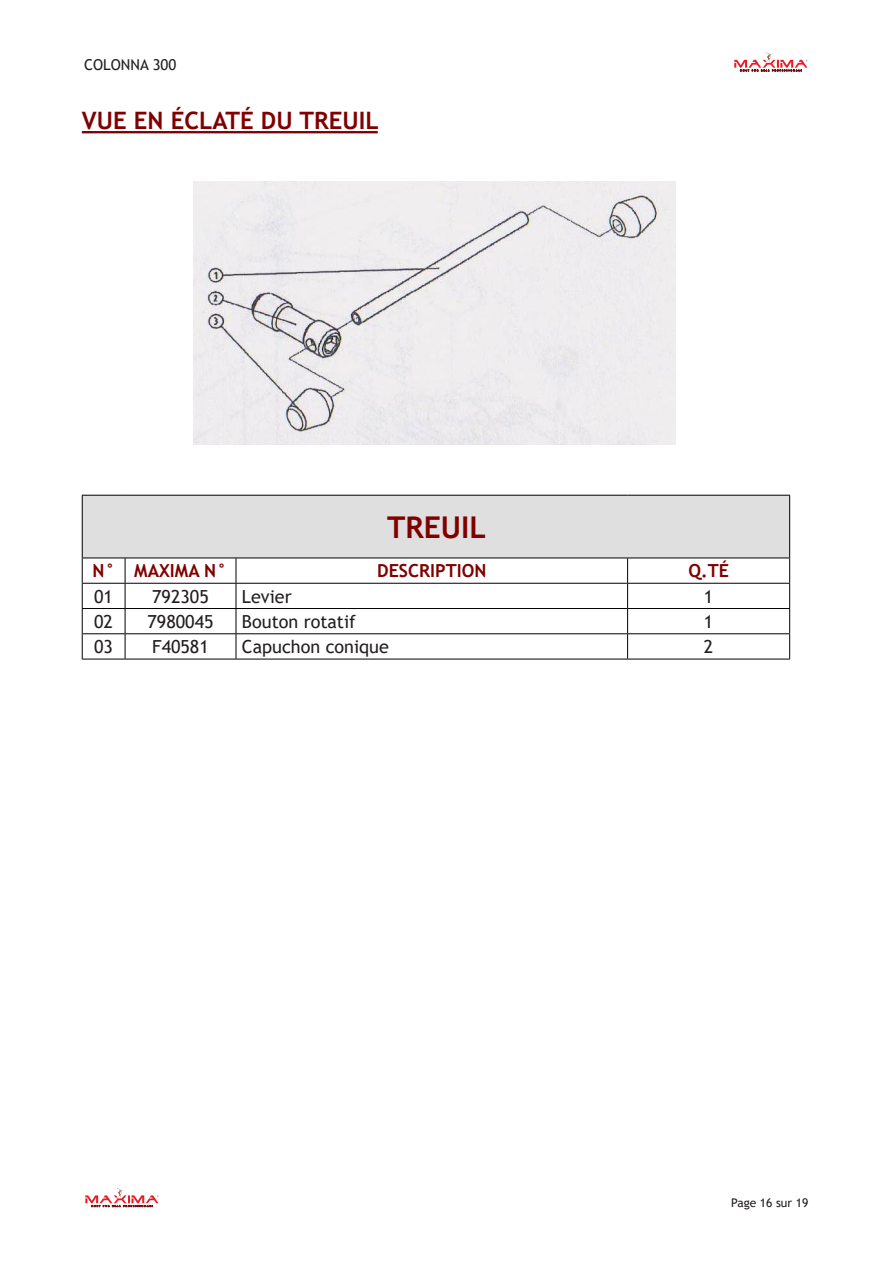
<style>
.page{position:relative;width:893px;height:1263px;background:#fff}
.page>*{position:absolute;margin:0;border:0;box-sizing:border-box;transform-origin:0 0}
._1{font:700 30px "Trebuchet MS";color:#800000}
.t1{font:700 24px "Trebuchet MS";color:#800000}
._3{font:18px "Trebuchet MS";color:#231f20}
._2{font:700 18px "Trebuchet MS";color:#800000}
.t2{font:15px "Trebuchet MS";color:#231f20}
.t3{font:12px "Trebuchet MS";color:#231f20}
</style>
<div class="page">
<img style="left:193px;top:181px;width:482px;height:264px">
<svg style="left:85px;top:1188px;width:73px;height:19px"></svg>
<svg style="left:734px;top:53px;width:73px;height:18px"></svg>
<div style="left:82px;top:495px;width:708px;height:63px;background:#dfdfdf"></div>
<hr style="left:82px;top:495px;width:43px;height:1px;background:#000">
<hr style="left:82px;top:496px;width:1px;height:62px;background:#000">
<hr style="left:125px;top:495px;width:111px;height:1px;background:#000">
<hr style="left:236px;top:495px;width:392px;height:1px;background:#000">
<hr style="left:628px;top:495px;width:162px;height:1px;background:#000">
<hr style="left:789px;top:496px;width:1px;height:62px;background:#000">
<hr style="left:82px;top:558px;width:43px;height:1px;background:#000">
<hr style="left:125px;top:558px;width:111px;height:1px;background:#000">
<hr style="left:236px;top:558px;width:392px;height:1px;background:#000">
<hr style="left:628px;top:558px;width:162px;height:1px;background:#000">
<hr style="left:82px;top:583px;width:43px;height:1px;background:#000">
<hr style="left:125px;top:583px;width:111px;height:1px;background:#000">
<hr style="left:236px;top:583px;width:392px;height:1px;background:#000">
<hr style="left:628px;top:583px;width:162px;height:1px;background:#000">
<hr style="left:82px;top:608px;width:43px;height:1px;background:#000">
<hr style="left:125px;top:608px;width:111px;height:1px;background:#000">
<hr style="left:236px;top:608px;width:392px;height:1px;background:#000">
<hr style="left:628px;top:608px;width:162px;height:1px;background:#000">
<hr style="left:82px;top:633px;width:43px;height:1px;background:#000">
<svg style="left:82px;top:558px;width:1px;height:101px"></svg>
<hr style="left:125px;top:633px;width:111px;height:1px;background:#000">
<svg style="left:125px;top:558px;width:1px;height:101px"></svg>
<hr style="left:236px;top:633px;width:392px;height:1px;background:#000">
<svg style="left:236px;top:558px;width:1px;height:101px"></svg>
<hr style="left:628px;top:633px;width:162px;height:1px;background:#000">
<svg style="left:627px;top:558px;width:1px;height:101px"></svg>
<svg style="left:789px;top:558px;width:1px;height:101px"></svg>
<hr style="left:82px;top:659px;width:43px;height:1px;background:#000">
<hr style="left:125px;top:659px;width:111px;height:1px;background:#000">
<hr style="left:236px;top:659px;width:392px;height:1px;background:#000">
<hr style="left:628px;top:659px;width:162px;height:1px;background:#000">
<hr style="left:82px;top:131px;width:296px;height:2px;background:#800000">
<p class="t2" style="left:84px;top:56px;width:94px">COLONNA 300</p>
<p class="t1" style="left:82px;top:106px;width:298px">VUE EN ÉCLATÉ DU TREUIL</p>
<p class="_1" style="left:387px;top:508px;width:101px">TREUIL</p>
<p class="_2" style="left:92px;top:560px;width:24px">N°</p>
<p class="_2" style="left:134px;top:560px;width:94px">MAXIMA N°</p>
<p class="_2" style="left:377px;top:560px;width:111px">DESCRIPTION</p>
<p class="_2" style="left:688px;top:560px;width:42px">Q.TÉ</p>
<p class="_3" style="left:94px;top:585px;width:20px">01</p>
<p class="_3" style="left:152px;top:585px;width:58px">792305</p>
<p class="_3" style="left:242px;top:585px;width:51px">Levier</p>
<p class="_3" style="left:704px;top:585px;width:11px">1</p>
<p class="_3" style="left:94px;top:610px;width:20px">02</p>
<p class="_3" style="left:147px;top:610px;width:68px">7980045</p>
<p class="_3" style="left:242px;top:610px;width:115px">Bouton rotatif</p>
<p class="_3" style="left:704px;top:610px;width:11px">1</p>
<p class="_3" style="left:94px;top:635px;width:20px">03</p>
<p class="_3" style="left:152px;top:635px;width:58px">F40581</p>
<p class="_3" style="left:242px;top:635px;width:148px">Capuchon conique</p>
<p class="_3" style="left:704px;top:635px;width:11px">2</p>
<p class="t3" style="left:731px;top:1195px;width:79px">Page 16 sur 19</p>
</div>
